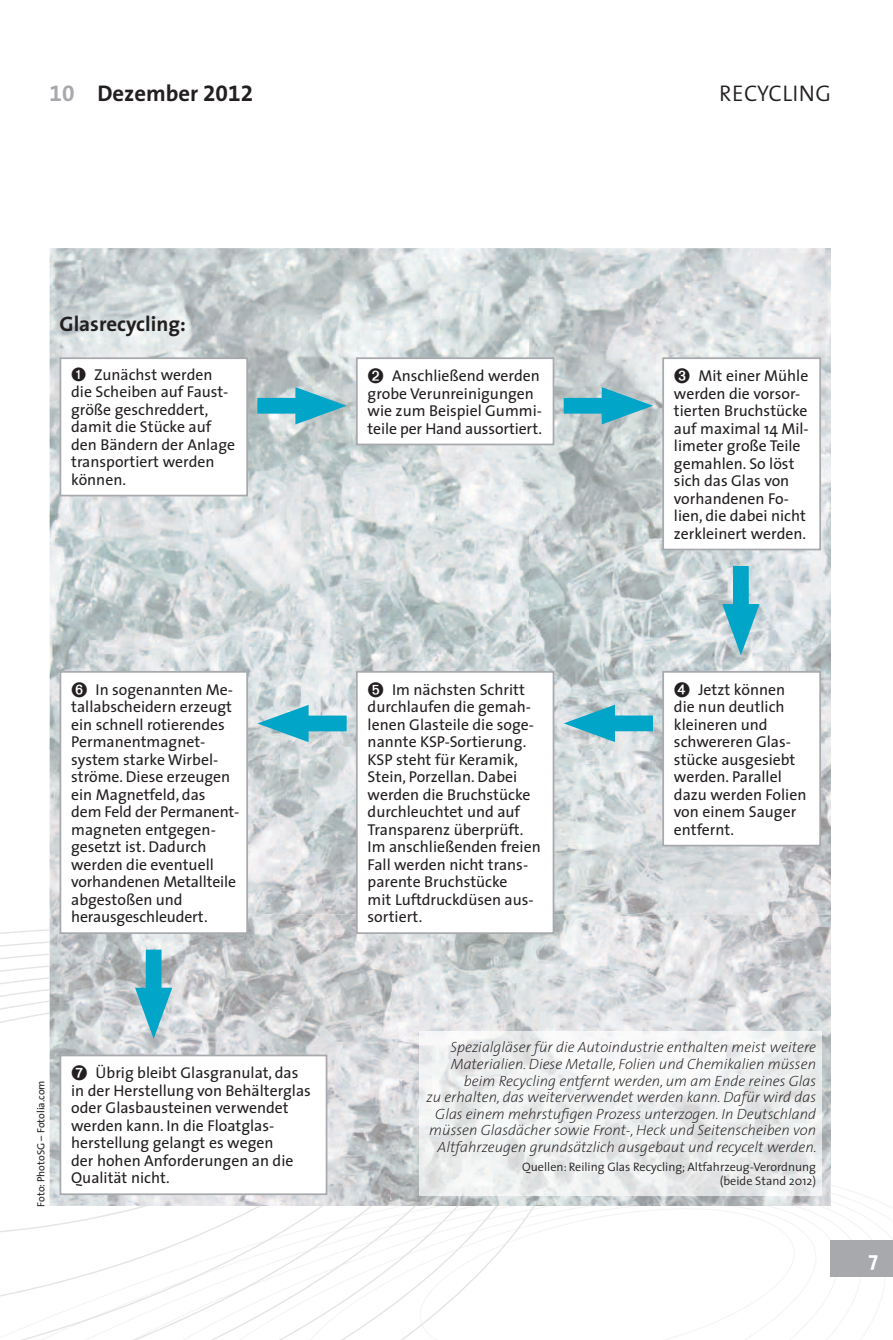
<style>
.page{position:relative;width:893px;height:1340px;background:#fff}
.page>*{position:absolute;margin:0;border:0;box-sizing:border-box;transform-origin:0 0}
.t1{font:700 22.75px "The Sans";color:#231f20}
.t2{font:300 22.75px "The Sans";letter-spacing:.01em;color:#231f20}
.t3{font:700 21px "The Sans";color:#231f20}
.t4{font:700 21px "The Sans";color:#fff}
.t5{font:15.75px/17.5px "The Sans";color:#231f20}
.t6{font:italic 200 14.88px/16.6px "The Sans";color:#231f20;text-align:right}
.t7{font:300 12.25px/14px "The Sans";color:#231f20;text-align:right}
.t8{font:10.5px "The Sans";color:#231f20}
.s1{font-family:"The Sans Bold Expert";font-weight:400;color:#a8a9ad}
.s2{font-family:"The Sans Bold Expert";font-weight:400}
</style>
<div class="page">
<svg style="left:535px;top:1185px;width:358px;height:154px"></svg>
<svg style="left:12px;top:929px;width:523px;height:410px"></svg>
<img style="left:50px;top:248px;width:480px;height:666px">
<img style="left:530px;top:248px;width:301px;height:666px">
<img style="left:50px;top:914px;width:781px;height:291px">
<div style="left:831px;top:1240px;width:62px;height:36px;background:#a8a9ad"></div>
<img style="left:419px;top:1031px;width:402px;height:164px">
<div style="left:60px;top:358px;width:187px;height:137px;background:#fff"></div>
<div style="left:60px;top:357px;width:188px;height:139px;border:2px solid #a8a9ad"></div>
<div style="left:357px;top:358px;width:196px;height:86px;background:#fff"></div>
<div style="left:356px;top:357px;width:198px;height:88px;border:2px solid #a8a9ad"></div>
<div style="left:663px;top:358px;width:157px;height:191px;background:#fff"></div>
<div style="left:662px;top:357px;width:159px;height:193px;border:2px solid #a8a9ad"></div>
<div style="left:357px;top:671px;width:196px;height:262px;background:#fff"></div>
<div style="left:356px;top:671px;width:198px;height:263px;border:2px solid #a8a9ad"></div>
<div style="left:60px;top:671px;width:187px;height:262px;background:#fff"></div>
<div style="left:60px;top:671px;width:188px;height:263px;border:2px solid #a8a9ad"></div>
<div style="left:60px;top:1055px;width:267px;height:139px;background:#fff"></div>
<div style="left:60px;top:1054px;width:267px;height:141px;border:2px solid #a8a9ad"></div>
<div style="left:663px;top:671px;width:157px;height:174px;background:#fff"></div>
<div style="left:662px;top:671px;width:159px;height:175px;border:2px solid #a8a9ad"></div>
<div style="left:257px;top:398px;width:60px;height:15px;background:#00a5c8"></div>
<svg style="left:295px;top:387px;width:52px;height:37px"></svg>
<div style="left:564px;top:398px;width:59px;height:15px;background:#00a5c8"></div>
<svg style="left:602px;top:387px;width:51px;height:37px"></svg>
<div style="left:733px;top:566px;width:16px;height:59px;background:#00a5c8"></div>
<svg style="left:722px;top:604px;width:37px;height:51px"></svg>
<div style="left:594px;top:715px;width:59px;height:16px;background:#00a5c8"></div>
<svg style="left:564px;top:704px;width:51px;height:38px"></svg>
<div style="left:287px;top:715px;width:60px;height:16px;background:#00a5c8"></div>
<svg style="left:257px;top:704px;width:52px;height:38px"></svg>
<svg style="left:0;top:932px;width:172px;height:407px"></svg>
<h1 class="t1" style="left:50px;top:82px;width:205px"><span class="s1">10</span> Dezember <span class="s2">2012</span></h1>
<h1 class="t2" style="left:719px;top:85px;width:113px">RECYCLING</h1>
<h2 class="t3" style="left:60px;top:314px;width:128px">Glasrecycling:</h2>
<p class="t5" style="left:71px;top:367px;width:165px;text-indent:23px">Zunächst werden die Scheiben auf Faust&shy;größe geschreddert, damit die Stücke auf den Bändern der Anlage transportiert werden können.</p>
<p class="t5" style="left:368px;top:369px;width:176px;text-indent:24px">Anschließend werden grobe Verunreinigungen wie zum Beispiel Gummi&shy;teile per Hand aussortiert.</p>
<p class="t5" style="left:674px;top:369px;width:136px;text-indent:24px">Mit einer Mühle werden die vorsor&shy;tierten Bruchstücke auf maximal 14 Mil&shy;limeter große Teile gemahlen. So löst sich das Glas von vorhandenen Fo&shy;lien, die dabei nicht zerkleinert werden.</p>
<p class="t5" style="left:71px;top:682px;width:169px;text-indent:24px">In sogenannten Me&shy;tallabscheidern erzeugt ein schnell rotierendes<br>Permanentmagnet - system starke Wirbel&shy;ströme. Diese erzeugen ein Magnetfeld, das dem Feld der Permanent&shy;magneten entgegen&shy;gesetzt ist. Dadurch werden die eventuell vorhandenen Metallteile abge stoßen und herausgeschleudert.</p>
<p class="t8" style="left:37px;top:1206px;width:128px;rotate:-90deg">Foto: PhotoSG – Fotolia.com</p>
<p class="t5" style="left:71px;top:1065px;width:241px">• Übrig bleibt Glasgranulat, das in der Herstellung von Behälterglas oder Glasbausteinen verwendet werden kann. In die Floatglas&shy;herstellung gelangt es wegen<br>der hohen Anforderungen an die<br>Qualität nicht.</p>
<p class="t5" style="left:368px;top:682px;width:175px;text-indent:24px">Im nächsten Schritt durchlaufen die gemah&shy;lenen Glasteile die soge&shy;nannte KSP-Sortierung.<br>KSP steht für Keramik,<br>Stein, Porzellan. Dabei werden die Bruchstücke durchleuchtet und auf<br>Transparenz überprüft.<br>Im anschließenden freien<br>Fall werden nicht trans&shy;parente Bruchstücke<br>mit Luftdruckdüsen aus&shy;sortiert.</p>
<p class="t5" style="left:674px;top:682px;width:134px;text-indent:24px">Jetzt können die nun deutlich kleineren und schwe reren Glas&shy;stücke ausgesiebt werden. Parallel dazu werden Folien von einem Sauger entfernt.</p>
<p class="t6" style="left:426px;top:1040px;width:392px">Spezialgläser für die Autoindustrie enthalten meist weitere Materialien. Diese Metalle, Folien und Chemikalien müssen beim Recycling entfernt werden, um am Ende reines Glas<br>zu erhalten, das weiterverwendet werden kann. Dafür wird das Glas einem mehrstufigen Prozess unterzogen. In Deutschland müssen Glasdächer sowie Front-, Heck und Seitenscheiben von Altfahrzeugen grundsätzlich ausgebaut und recycelt werden.</p>
<p class="t7" style="left:522px;top:1161px;width:295px">Quellen: Reiling Glas Recycling; Altfahrzeug-Verordnung (beide Stand 2012)</p>
<h2 class="t4" style="left:868px;top:1248px;width:11px">7</h2>
</div>
